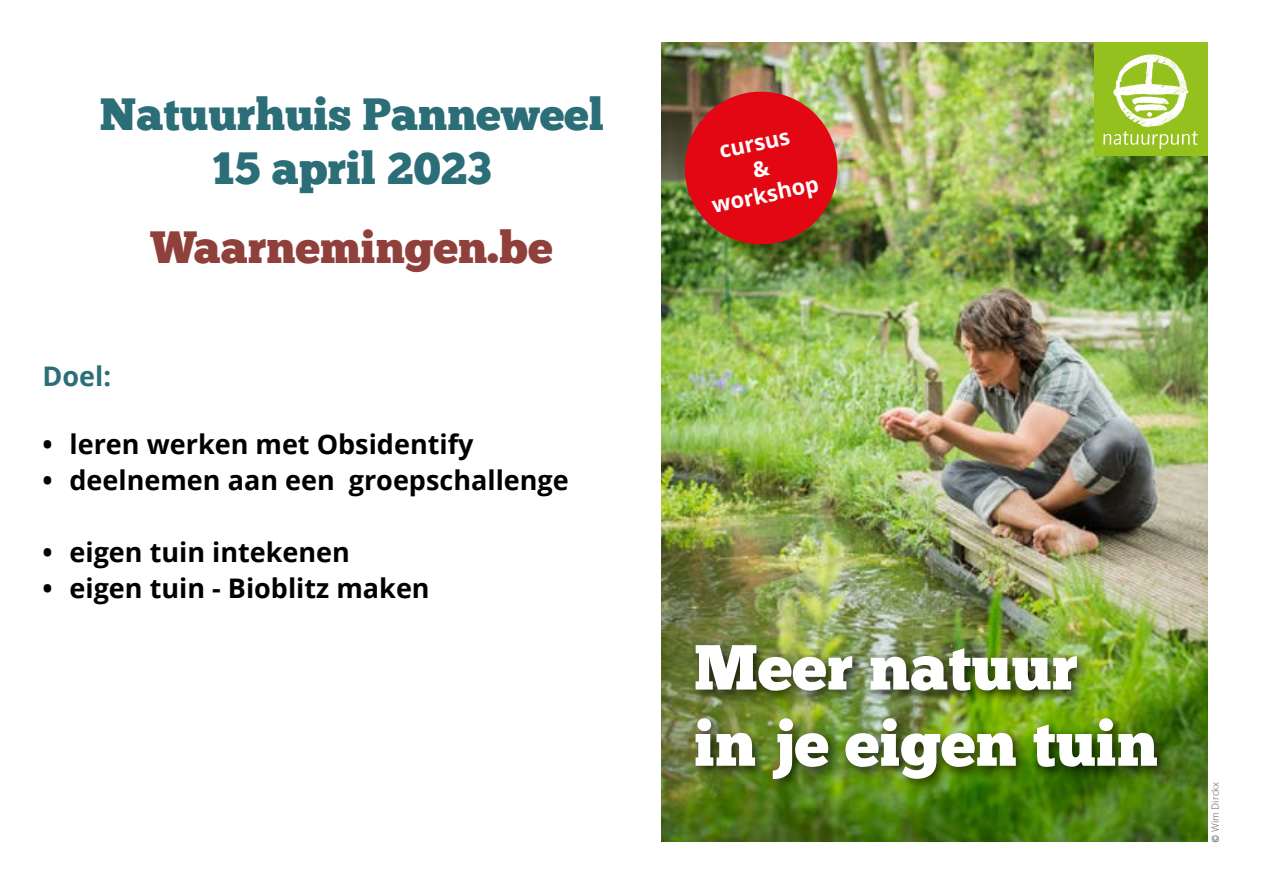
<style>
.page{position:relative;width:1263px;height:893px;background:#fff}
.page>*{position:absolute;margin:0;border:0;box-sizing:border-box;transform-origin:0 0}
.t1{font:45px/54px "Chunk Five Ex";color:#2b6e78;text-align:center}
.t2{font:45px "Chunk Five Ex";color:#8f403b}
.t3{font:700 27px "Open Sans";color:#000}
.t4{font:700 27px "Open Sans";color:#2b6e78}
.t5{font:700 21.9px/26.2px "Open Sans";color:#fff;text-align:center}
.t6{font:300 9.9px "Open Sans";color:#575756}
.s1{font-family:"Calibri";font-weight:400}
</style>
<div class="page">
<img style="left:661px;top:43px;width:547px;height:798px">
<div style="left:1095px;top:43px;width:113px;height:113px;background:#95c11f"></div>
<svg style="left:1103px;top:54px;width:95px;height:95px"></svg>
<img style="left:678px;top:84px;width:166px;height:167px">
<div style="left:689px;top:638px;width:482px;height:155px;background:#000;opacity:.75"></div>
<img style="left:695px;top:718px;width:462px;height:61px">
<img style="left:695px;top:645px;width:382px;height:46px">
<h1 class="t1" style="left:100px;top:87px;width:505px">Natuurhuis Panneweel<br>15 april 2023</h1>
<h1 class="t2" style="left:151px;top:214px;width:403px">Waarnemingen.be</h1>
<p class="t4" style="left:43px;top:357px;width:70px">Doel:</p>
<p class="t3" style="left:43px;top:425px;width:432px">• leren werken met Obsidentify</p>
<p class="t3" style="left:43px;top:461px;width:528px">• deelnemen aan een groepschallenge</p>
<p class="t3" style="left:43px;top:533px;width:309px">• eigen tuin intekenen</p>
<p class="t3" style="left:43px;top:569px;width:389px">• eigen tuin - Bioblitz maken</p>
<p class="t5" style="left:699px;top:141px;width:110px;rotate:-12deg">cursus<br>&amp; workshop</p>
<p class="t6" style="left:1208px;top:843px;width:62px;rotate:-90deg"><span class="s1">©</span> Wim Dirckx</p>
</div>
